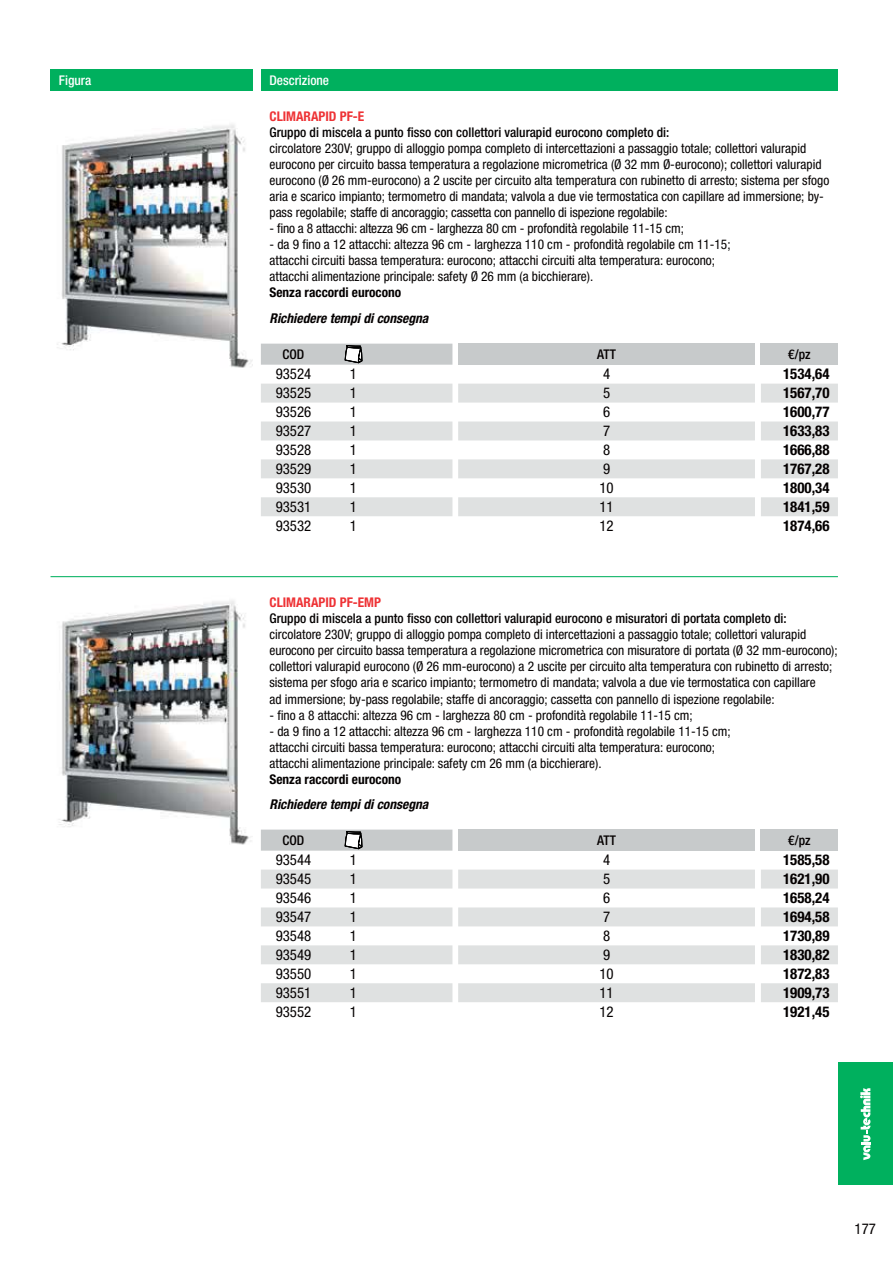
<style>
.page{position:relative;width:893px;height:1263px;background:#fff}
.page>*{position:absolute;margin:0;border:0;box-sizing:border-box;transform-origin:0 0}
.t1{font:condensed 14.85px/18.9px "Helvetica Neue LT Std";color:#040000}
.t2{font:700 condensed 14.85px/18.9px "Helvetica Neue LT Std";color:#040000;text-align:justify}
.t3{font:italic 700 condensed 13.5px "Helvetica Neue LT Std";color:#040000}
.t4{font:condensed 13.35px/16px "Helvetica Neue LT Std";color:#040000}
.t5{font:500 condensed 13.35px "Helvetica Neue LT Std";color:#040000}
.t6{font:700 condensed 13.35px "Helvetica Neue LT Std";color:#040000}
.t7{font:700 condensed 13.35px "Helvetica Neue LT Std";color:#ee3235}
.t8{font:500 condensed 13.35px "Helvetica Neue LT Std";color:#fff}
</style>
<div class="page">
<svg style="left:261px;top:384px;width:191px;height:132px"></svg>
<div style="left:458px;top:344px;width:297px;height:21px;background:#c7cacb"></div>
<svg style="left:458px;top:384px;width:297px;height:132px"></svg>
<div style="left:761px;top:344px;width:77px;height:21px;background:#c7cacb"></div>
<svg style="left:761px;top:384px;width:77px;height:132px"></svg>
<svg style="left:261px;top:870px;width:191px;height:132px"></svg>
<div style="left:458px;top:830px;width:297px;height:21px;background:#c7cacb"></div>
<svg style="left:458px;top:870px;width:297px;height:132px"></svg>
<div style="left:761px;top:830px;width:77px;height:21px;background:#c7cacb"></div>
<svg style="left:761px;top:870px;width:77px;height:132px"></svg>
<div style="left:51px;top:69px;width:202px;height:21px;background:#00b05e"></div>
<div style="left:261px;top:69px;width:577px;height:21px;background:#00b05e"></div>
<hr style="left:51px;top:576px;width:787px;height:1px;background:#00b05e">
<img style="left:57px;top:124px;width:196px;height:244px">
<img style="left:59px;top:600px;width:193px;height:245px">
<div style="left:838px;top:1063px;width:55px;height:122px;background:#00b05e"></div>
<svg style="left:860px;top:1088px;width:10px;height:72px"></svg>
<svg style="left:261px;top:344px;width:191px;height:21px;background:#c3c6c6"></svg>
<svg style="left:261px;top:830px;width:191px;height:21px;background:#c3c6c7"></svg>
<p class="t8" style="left:59px;top:75px;width:34px">Figura</p>
<p class="t8" style="left:269px;top:75px;width:61px">Descrizione</p>
<p class="t7" style="left:269px;top:111px;width:96px">CLIMARAPID PF-E</p>
<p class="t5" style="left:269px;top:127px;width:401px">Gruppo di miscela a punto fisso con collettori valurapid eurocono completo di:</p>
<p class="t4" style="left:269px;top:141px;width:561px">circolatore 230V; gruppo di alloggio pompa completo di intercettazioni a passaggio totale; collettori valurapid eurocono per circuito bassa temperatura a regolazione micrometrica (Ø 32 mm Ø-eurocono); collettori valurapid eurocono (Ø 26 mm-eurocono) a 2 uscite per circuito alta temperatura con rubinetto di arresto; sistema per sfogo aria e scarico impianto; termometro di mandata; valvola a due vie termostatica con capillare ad immersione; by&shy;pass regolabile; staffe di ancoraggio; cassetta con pannello di ispezione regolabile:</p>
<p class="t4" style="left:269px;top:222px;width:416px">- fino a 8 attacchi: altezza 96 cm - larghezza 80 cm - profondità regolabile 11-15 cm;</p>
<p class="t4" style="left:269px;top:238px;width:463px">- da 9 fino a 12 attacchi: altezza 96 cm - larghezza 110 cm - profondità regolabile cm 11-15; attacchi circuiti bassa temperatura: eurocono; attacchi circuiti alta temperatura: eurocono; attacchi alimentazione principale: safety Ø 26 mm (a bicchierare).</p>
<p class="t6" style="left:269px;top:288px;width:133px">Senza raccordi eurocono</p>
<p class="t3" style="left:269px;top:313px;width:160px">Richiedere tempi di consegna</p>
<p class="t5" style="left:283px;top:349px;width:23px">COD</p>
<p class="t1" style="left:276px;top:366px;width:37px">93524</p>
<p class="t1" style="left:350px;top:366px;width:9px">1</p>
<p class="t1" style="left:276px;top:385px;width:37px">93525</p>
<p class="t1" style="left:350px;top:385px;width:9px">1</p>
<p class="t1" style="left:276px;top:404px;width:37px">93526</p>
<p class="t1" style="left:350px;top:404px;width:9px">1</p>
<p class="t1" style="left:276px;top:423px;width:37px">93527</p>
<p class="t1" style="left:350px;top:423px;width:9px">1</p>
<p class="t1" style="left:276px;top:442px;width:37px">93528</p>
<p class="t1" style="left:350px;top:442px;width:9px">1</p>
<p class="t1" style="left:276px;top:461px;width:37px">93529</p>
<p class="t1" style="left:350px;top:461px;width:9px">1</p>
<p class="t1" style="left:276px;top:480px;width:37px">93530</p>
<p class="t1" style="left:350px;top:480px;width:9px">1</p>
<p class="t1" style="left:276px;top:499px;width:37px">93531</p>
<p class="t1" style="left:350px;top:499px;width:9px">1</p>
<p class="t1" style="left:276px;top:518px;width:37px">93532</p>
<p class="t1" style="left:350px;top:518px;width:9px">1</p>
<p class="t5" style="left:788px;top:349px;width:24px">€/pz</p>
<p class="t2" style="left:783px;top:366px;width:48px">1534,64<br>1567,70<br>1600,77<br>1633,83<br>1666,88<br>1767,28<br>1800,34<br>1841,59<br>1874,66</p>
<p class="t5" style="left:597px;top:349px;width:20px">ATT</p>
<p class="t1" style="left:599px;top:366px;width:16px">4<br>5<br>6<br>7<br>8<br>9<br>10<br>11<br>12</p>
<p class="t7" style="left:269px;top:598px;width:113px">CLIMARAPID PF-EMP</p>
<p class="t5" style="left:269px;top:614px;width:519px">Gruppo di miscela a punto fisso con collettori valurapid eurocono e misuratori di portata completo di:</p>
<p class="t4" style="left:269px;top:628px;width:570px">circolatore 230V; gruppo di alloggio pompa completo di intercettazioni a passaggio totale; collettori valurapid eurocono per circuito bassa temperatura a regolazione micrometrica con misuratore di portata (Ø 32 mm-eurocono); collettori valurapid eurocono (Ø 26 mm-eurocono) a 2 uscite per circuito alta temperatura con rubinetto di arresto; sistema per sfogo aria e scarico impianto; termometro di mandata; valvola a due vie termostatica con capillare<br>ad immersione; by-pass regolabile; staffe di ancoraggio; cassetta con pannello di ispezione regolabile:</p>
<p class="t4" style="left:269px;top:708px;width:425px">- fino a 8 attacchi: altezza 96 cm - larghezza 80 cm - profondità regolabile 11-15 cm;</p>
<p class="t4" style="left:269px;top:724px;width:463px">- da 9 fino a 12 attacchi: altezza 96 cm - larghezza 110 cm - profondità regolabile 11-15 cm; attacchi circuiti bassa temperatura: eurocono; attacchi circuiti alta temperatura: eurocono; attacchi alimentazione principale: safety cm 26 mm (a bicchierare).</p>
<p class="t6" style="left:269px;top:774px;width:133px">Senza raccordi eurocono</p>
<p class="t3" style="left:269px;top:799px;width:160px">Richiedere tempi di consegna</p>
<p class="t5" style="left:283px;top:835px;width:23px">COD</p>
<p class="t1" style="left:276px;top:852px;width:37px">93544</p>
<p class="t1" style="left:350px;top:852px;width:9px">1</p>
<p class="t1" style="left:276px;top:871px;width:37px">93545</p>
<p class="t1" style="left:350px;top:871px;width:9px">1</p>
<p class="t1" style="left:276px;top:890px;width:37px">93546</p>
<p class="t1" style="left:350px;top:890px;width:9px">1</p>
<p class="t1" style="left:276px;top:909px;width:37px">93547</p>
<p class="t1" style="left:350px;top:909px;width:9px">1</p>
<p class="t1" style="left:276px;top:928px;width:37px">93548</p>
<p class="t1" style="left:350px;top:928px;width:9px">1</p>
<p class="t1" style="left:276px;top:947px;width:37px">93549</p>
<p class="t1" style="left:350px;top:947px;width:9px">1</p>
<p class="t1" style="left:276px;top:966px;width:37px">93550</p>
<p class="t1" style="left:350px;top:966px;width:9px">1</p>
<p class="t1" style="left:276px;top:985px;width:37px">93551</p>
<p class="t1" style="left:350px;top:985px;width:9px">1</p>
<p class="t1" style="left:276px;top:1004px;width:37px">93552</p>
<p class="t1" style="left:350px;top:1004px;width:9px">1</p>
<p class="t5" style="left:788px;top:835px;width:24px">€/pz</p>
<p class="t2" style="left:783px;top:852px;width:48px">1585,58<br>1621,90<br>1658,24<br>1694,58<br>1730,89<br>1830,82<br>1872,83<br>1909,73<br>1921,45</p>
<p class="t5" style="left:597px;top:835px;width:20px">ATT</p>
<p class="t1" style="left:599px;top:852px;width:16px">4<br>5<br>6<br>7<br>8<br>9<br>10<br>11<br>12</p>
<p class="t1" style="left:854px;top:1220px;width:23px">177</p>
</div>
